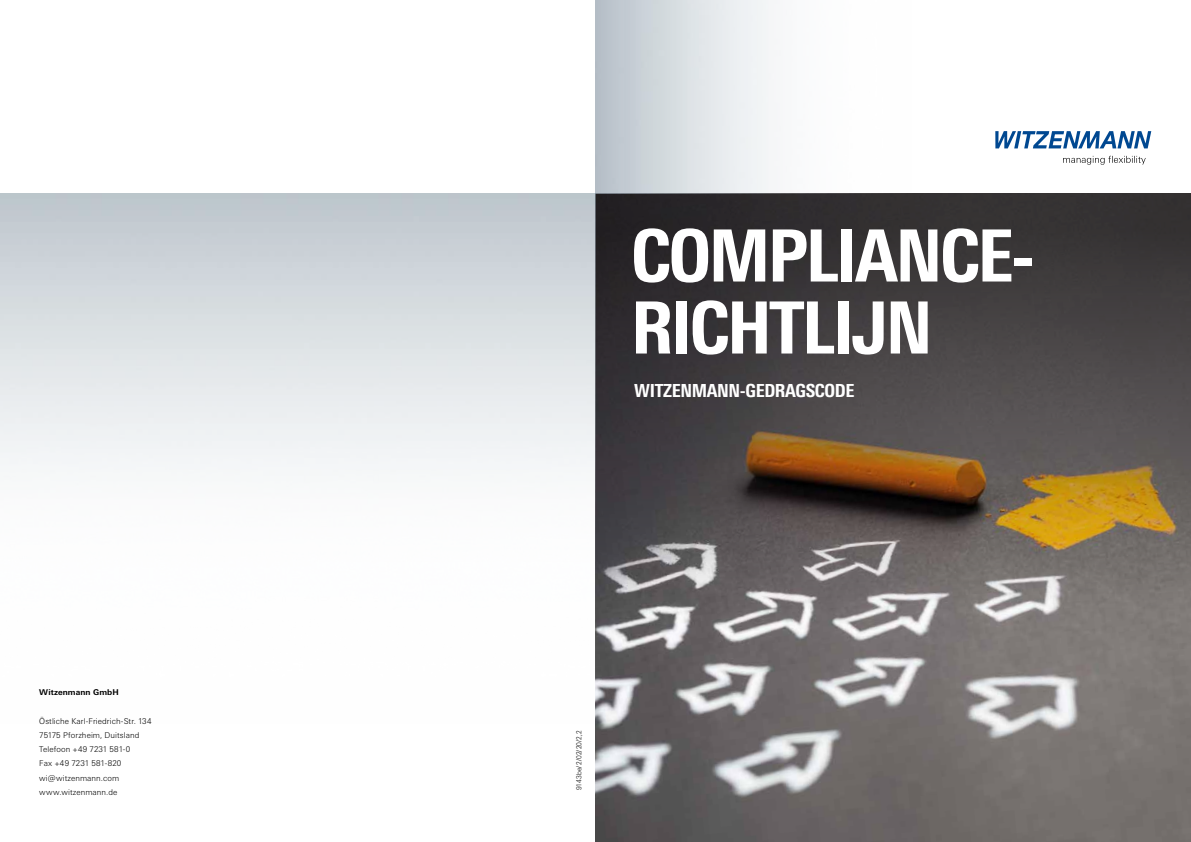
<style>
.page{position:relative;width:1191px;height:842px;background:#fff}
.page>*{position:absolute;margin:0;border:0;box-sizing:border-box;transform-origin:0 0}
.t1{font:800 condensed 72px/72px "Univers Next Pro";letter-spacing:-.035em;color:#fff}
.t2{font:800 condensed 18px "Univers Next Pro";letter-spacing:-.02em;color:#fff}
.t3{font:300 8px/14.2px "Univers Next Pro";letter-spacing:.01em;color:#000}
.t4{font:700 8px "Univers Next Pro";letter-spacing:.015em;color:#000}
.t5{font:300 7px "Univers Next Pro";letter-spacing:.015em;color:#000;scale:.95 1}
</style>
<div class="page">
<img style="left:595px;top:0;width:596px;height:842px">
<svg style="left:595px;top:193px;width:596px;height:431px;background:#554d48"></svg>
<svg style="left:995px;top:131px;width:156px;height:17px"></svg>
<svg style="left:1063px;top:156px;width:82px;height:9px"></svg>
<p class="t4" style="left:39px;top:688px;width:81px">Witzenmann GmbH</p>
<p class="t3" style="left:39px;top:714px;width:114px">Östliche Karl-Friedrich-Str. 134<br>75175 Pforzheim, Duitsland<br>Telefoon +49 7231 581-0<br>Fax +49 7231 581-820 wi@witzenmann.com www.witzenmann.de</p>
<h1 class="t1" style="left:631px;top:219px;width:406px">COMPLIANCE-<br>RICHTLIJN</h1>
<h2 class="t2" style="left:634px;top:380px;width:222px">WITZENMANN-GEDRAGSCODE</h2>
<p class="t5" style="left:575px;top:790px;width:65px;rotate:-90deg">9143be/2/02/20/2,2</p>
</div>
